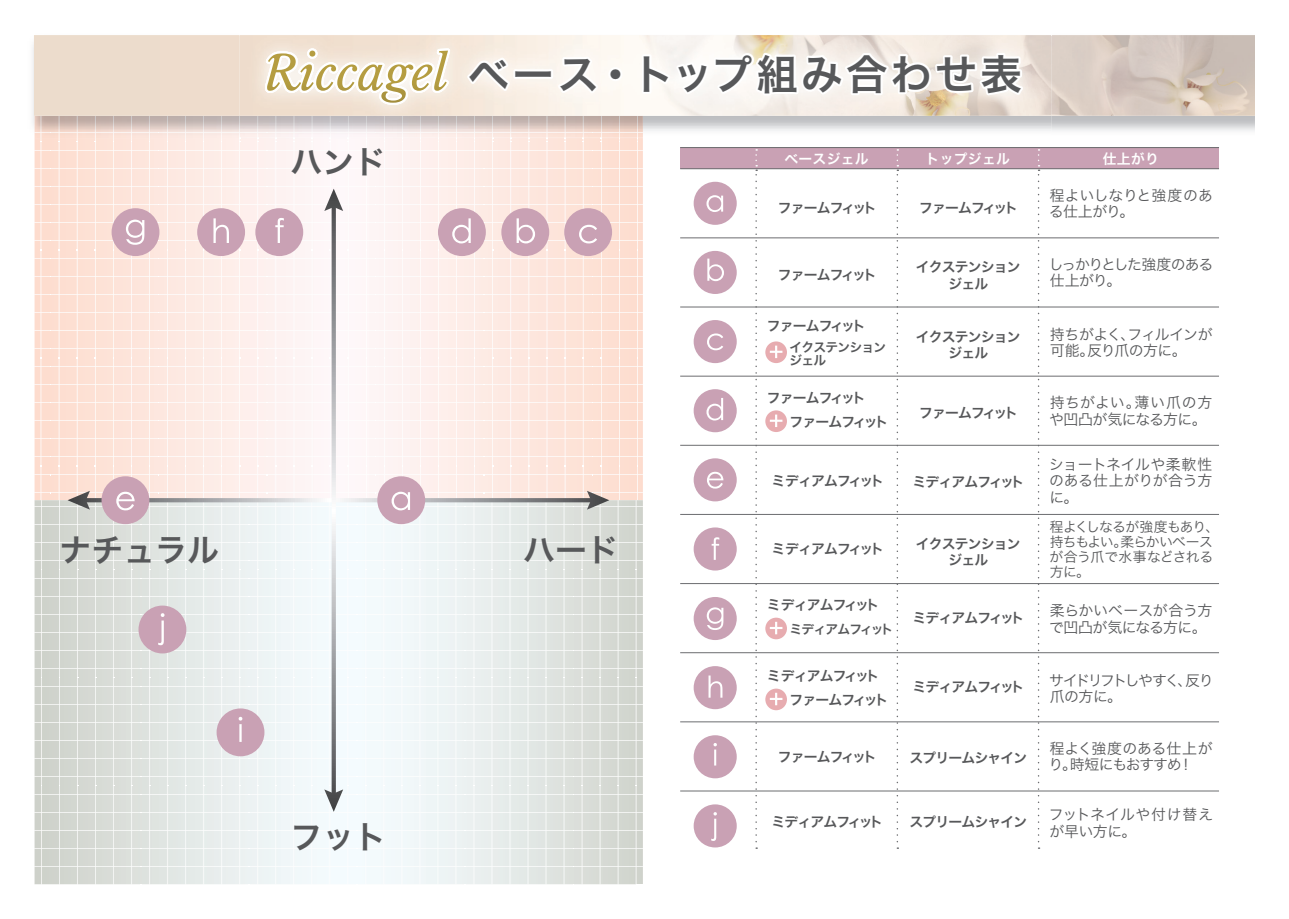
<style>
.page{position:relative;width:1289px;height:919px;background:#fff}
.page>*{position:absolute;margin:0;border:0;box-sizing:border-box;transform-origin:0 0}
.t1{font:41.4px "Hira Kaku Pro W6";letter-spacing:.08em;color:#57585a}
.t2{font:31.95px "Hira Kaku Pro W6";color:#57585a}
.t3{font:14.85px/16.5px "Hira Kaku Pro W3";letter-spacing:-.03em;color:#57585a}
.t4{font:14.85px/16.5px "Hira Kaku Pro W3";letter-spacing:-.105em;color:#57585a}
.t5{font:14.85px/16.5px "Hira Kaku Pro W3";letter-spacing:-.09em;color:#57585a}
.t6{font:14.85px/16.5px "Hira Kaku Pro W3";letter-spacing:-.01em;color:#57585a}
.t7{font:13.8px/16.2px "Hira Kaku Pro W6";letter-spacing:-.06em;color:#57585a;text-align:center}
.t8{font:13.8px/15px "Hira Kaku Pro W3";letter-spacing:-.045em;color:#57585a}
.t9{font:13.8px "Hira Kaku Pro W6";letter-spacing:.02em;color:#fff}
.t10{font:12.75px "Hira Kaku Pro W6";letter-spacing:-.06em;color:#57585a}
</style>
<div class="page">
<div style="left:680px;top:147px;width:538px;height:22px;background:#c9a1b4"></div>
<img style="left:32px;top:44px;width:1222px;height:94px">
<img style="left:643px;top:116px;width:408px;height:22px">
<img style="left:34px;top:35px;width:1220px;height:81px">
<img style="left:239px;top:35px;width:812px;height:81px">
<svg style="left:463px;top:54px;width:139px;height:44px"></svg>
<div style="left:608px;top:67px;width:14px;height:14px;border:4px solid #fff;border-radius:50%"></div>
<svg style="left:639px;top:49px;width:389px;height:49px"></svg>
<svg style="left:262px;top:45px;width:191px;height:63px"></svg>
<div style="left:693px;top:182px;width:43px;height:43px;background:#c9a1b4;border-radius:50%"></div>
<svg style="left:706px;top:195px;width:17px;height:17px"></svg>
<div style="left:693px;top:251px;width:43px;height:43px;background:#c9a1b4;border-radius:50%"></div>
<svg style="left:707px;top:258px;width:17px;height:23px"></svg>
<div style="left:693px;top:320px;width:43px;height:43px;background:#c9a1b4;border-radius:50%"></div>
<svg style="left:707px;top:333px;width:16px;height:17px"></svg>
<div style="left:693px;top:389px;width:43px;height:43px;background:#c9a1b4;border-radius:50%"></div>
<svg style="left:706px;top:398px;width:17px;height:22px"></svg>
<div style="left:693px;top:458px;width:43px;height:43px;background:#c9a1b4;border-radius:50%"></div>
<svg style="left:707px;top:471px;width:16px;height:17px"></svg>
<div style="left:693px;top:527px;width:43px;height:43px;background:#c9a1b4;border-radius:50%"></div>
<svg style="left:711px;top:537px;width:8px;height:23px"></svg>
<div style="left:693px;top:597px;width:43px;height:43px;background:#c9a1b4;border-radius:50%"></div>
<svg style="left:706px;top:607px;width:17px;height:23px"></svg>
<div style="left:693px;top:666px;width:43px;height:43px;background:#c9a1b4;border-radius:50%"></div>
<svg style="left:708px;top:675px;width:14px;height:22px"></svg>
<div style="left:693px;top:735px;width:43px;height:43px;background:#c9a1b4;border-radius:50%"></div>
<svg style="left:713px;top:743px;width:4px;height:22px"></svg>
<div style="left:693px;top:804px;width:43px;height:43px;background:#c9a1b4;border-radius:50%"></div>
<svg style="left:711px;top:812px;width:6px;height:28px"></svg>
<svg style="left:35px;top:116px;width:608px;height:769px"></svg>
<div style="left:765px;top:341px;width:22px;height:22px;background:#e7acb0;border-radius:50%"></div>
<svg style="left:769px;top:345px;width:13px;height:13px"></svg>
<div style="left:765px;top:410px;width:22px;height:22px;background:#e7acb0;border-radius:50%"></div>
<svg style="left:769px;top:414px;width:13px;height:13px"></svg>
<div style="left:765px;top:617px;width:22px;height:22px;background:#e7acb0;border-radius:50%"></div>
<svg style="left:769px;top:621px;width:13px;height:13px"></svg>
<div style="left:765px;top:688px;width:22px;height:22px;background:#e7acb0;border-radius:50%"></div>
<svg style="left:769px;top:692px;width:13px;height:13px"></svg>
<hr style="left:680px;top:237px;width:538px;height:1px;background:#6c6d70">
<hr style="left:680px;top:168px;width:538px;height:1px;background:#6c6d70">
<hr style="left:680px;top:147px;width:538px;height:1px;background:#6c6d70">
<svg style="left:755px;top:149px;width:2px;height:687px"></svg>
<svg style="left:896px;top:149px;width:2px;height:687px"></svg>
<svg style="left:1037px;top:149px;width:2px;height:687px"></svg>
<hr style="left:680px;top:307px;width:538px;height:1px;background:#6c6d70">
<hr style="left:680px;top:376px;width:538px;height:1px;background:#6c6d70">
<hr style="left:680px;top:445px;width:538px;height:1px;background:#6c6d70">
<hr style="left:680px;top:514px;width:538px;height:1px;background:#6c6d70">
<hr style="left:680px;top:583px;width:538px;height:1px;background:#6c6d70">
<hr style="left:680px;top:652px;width:538px;height:1px;background:#6c6d70">
<hr style="left:680px;top:721px;width:538px;height:1px;background:#6c6d70">
<hr style="left:680px;top:790px;width:538px;height:1px;background:#6c6d70">
<h2 class="t2" style="left:290px;top:133px;width:97px">ハンド</h2>
<h1 class="t1" style="left:468px;top:37px;width:555px">ベース・トップ組み合わせ表</h1>
<p class="t9" style="left:784px;top:146px;width:86px">ベースジェル</p>
<p class="t9" style="left:925px;top:146px;width:86px">トップジェル</p>
<p class="t9" style="left:1102px;top:146px;width:58px">仕上がり</p>
<p class="t7" style="left:778px;top:199px;width:100px">ファームフィット</p>
<p class="t7" style="left:919px;top:199px;width:100px">ファームフィット</p>
<p class="t7" style="left:778px;top:266px;width:100px">ファームフィット</p>
<p class="t7" style="left:915px;top:258px;width:106px">イクステンションジェル</p>
<p class="t3" style="left:1048px;top:186px;width:165px">程よいしなりと強度のある仕上がり。</p>
<p class="t5" style="left:1048px;top:254px;width:166px">しっかりとした強度のある仕上がり。</p>
<h2 class="t2" style="left:60px;top:521px;width:161px">ナチュラル</h2>
<h2 class="t2" style="left:523px;top:521px;width:97px">ハード</h2>
<h2 class="t2" style="left:290px;top:807px;width:97px">フット</h2>
<p class="t7" style="left:766px;top:317px;width:100px">ファームフィット</p>
<p class="t7" style="left:915px;top:328px;width:106px">イクステンション</p>
<p class="t10" style="left:789px;top:336px;width:98px">イクステンション</p>
<p class="t7" style="left:948px;top:344px;width:41px">ジェル</p>
<p class="t10" style="left:789px;top:349px;width:38px">ジェル</p>
<p class="t7" style="left:789px;top:385px;width:100px;line-height:23.5px;text-align:left;text-indent:-23px">ファームフィット<br>ファームフィット</p>
<p class="t7" style="left:919px;top:403px;width:100px">ファームフィット</p>
<p class="t7" style="left:771px;top:471px;width:114px">ミディアムフィット</p>
<p class="t7" style="left:912px;top:472px;width:113px">ミディアムフィット</p>
<p class="t7" style="left:771px;top:540px;width:114px">ミディアムフィット</p>
<p class="t7" style="left:915px;top:535px;width:106px">イクステンションジェル</p>
<p class="t7" style="left:767px;top:596px;width:114px">ミディアムフィット</p>
<p class="t10" style="left:789px;top:617px;width:105px">ミディアムフィット</p>
<p class="t7" style="left:789px;top:663px;width:100px;line-height:23.5px;text-align:left;text-indent:-23px">ミディアムフィットファームフィット</p>
<p class="t7" style="left:912px;top:609px;width:113px">ミディアムフィット</p>
<p class="t7" style="left:912px;top:678px;width:113px">ミディアムフィット</p>
<p class="t7" style="left:778px;top:748px;width:100px">ファームフィット</p>
<p class="t7" style="left:909px;top:749px;width:119px">スプリームシャイン</p>
<p class="t7" style="left:771px;top:812px;width:113px">ミディアムフィット</p>
<p class="t7" style="left:909px;top:813px;width:119px">スプリームシャイン</p>
<p class="t3" style="left:1049px;top:325px;width:164px">持ちがよく、フィルインが可能。反り爪の方に。</p>
<p class="t3" style="left:1049px;top:393px;width:165px">持ちがよい。薄い爪の方や凹凸が気になる方に。</p>
<p class="t3" style="left:1048px;top:455px;width:165px;text-align:justify">ショートネイルや柔軟性のある仕上がりが合う方に。</p>
<p class="t8" style="left:1049px;top:518px;width:171px">程よくしなるが強度もあり、持ちもよい。柔らかいベースが合う爪で水事などされる方に。</p>
<p class="t3" style="left:1049px;top:601px;width:165px">柔らかいベースが合う方で凹凸が気になる方に。</p>
<p class="t4" style="left:1049px;top:671px;width:166px">サイドリフトしやすく、反り爪の方に。</p>
<p class="t3" style="left:1048px;top:739px;width:165px">程よく強度のある仕上がり。時短にもおすすめ！</p>
<p class="t6" style="left:1048px;top:805px;width:166px">フットネイルや付け替えが早い方に。</p>
</div>
